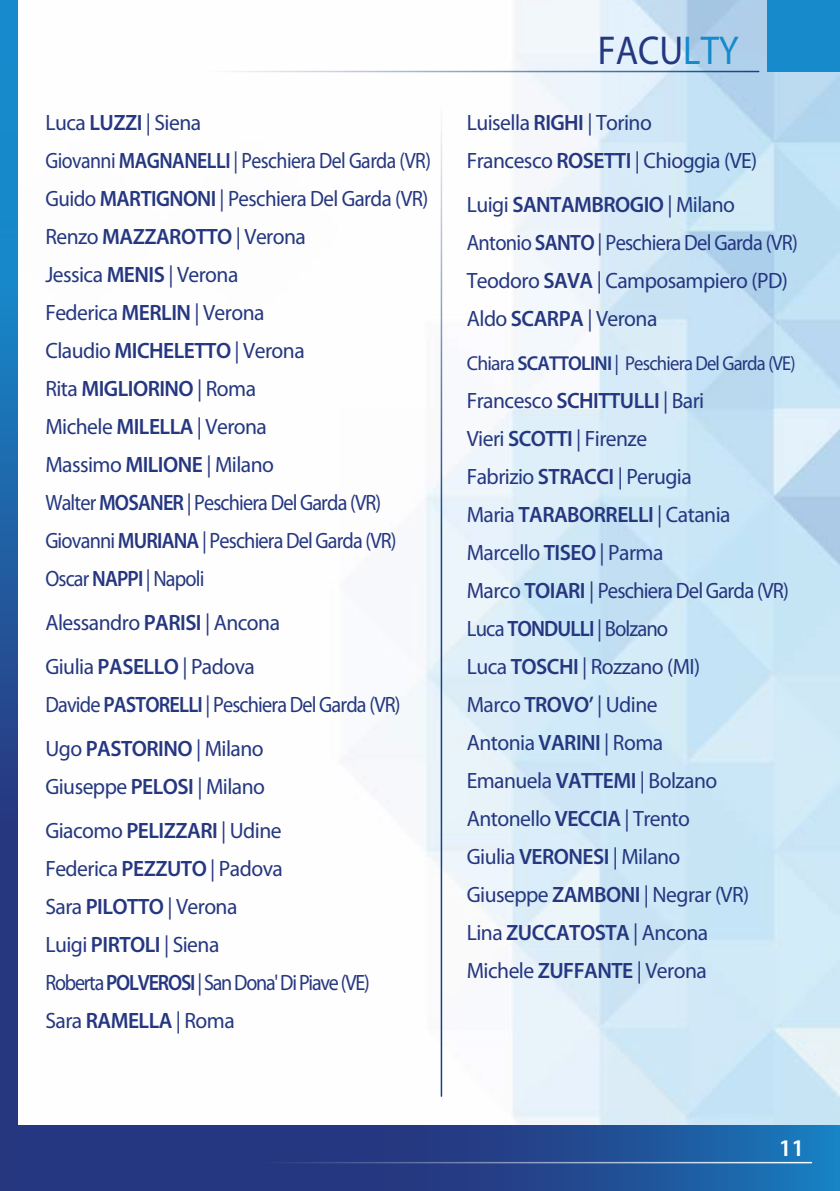
<style>
.page{position:relative;width:840px;height:1191px;background:#fff}
.page>*{position:absolute;margin:0;border:0;box-sizing:border-box;transform-origin:0 0}
.t1{font:40.4px "Myriad Pro";color:#253780;scale:.91 1}
.t2{font:600 24px "Myriad Pro";color:#fff}
.t3{font:22.2px/38px "Myriad Pro";letter-spacing:-.025em;color:#253780}
.t4{font:22.2px/44px "Myriad Pro";letter-spacing:-.025em;color:#253780;scale:.91 1}
.t5{font:20.2px "Myriad Pro";letter-spacing:-.04em;color:#253780}
.s1{font-weight:600}
.s2{color:#168acb}
</style>
<div class="page">
<img style="left:17px;top:0;width:822px;height:1126px">
<hr style="left:440px;top:98px;width:2px;height:998px;background:#fff">
<div style="left:0;top:1126px;width:839px;height:65px;background:#253780"></div>
<div style="left:766px;top:0;width:73px;height:71px;background:#168acb"></div>
<hr style="left:205px;top:71px;width:553px;height:1px;background:#fff">
<div style="left:319px;top:1126px;width:520px;height:65px;background:linear-gradient(to right,#282973,#1a77b9)"></div>
<hr style="left:258px;top:1161px;width:553px;height:2px;background:#fff">
<svg style="left:0;top:0;width:17px;height:1126px;background:#1f5ea3"></svg>
<p class="t3" style="left:45px;top:103px;width:387px">Luca <span class="s1">LUZZI</span> | Siena<br>Giovanni <span class="s1">MAGNANELLI</span> | Peschiera Del Garda (VR)<br>Guido <span class="s1">MARTIGNONI</span> | Peschiera Del Garda (VR)<br>Renzo <span class="s1">MAZZAROTTO</span> | Verona<br>Jessica <span class="s1">MENIS</span> | Verona<br>Federica <span class="s1">MERLIN</span> | Verona<br>Claudio <span class="s1">MICHELETTO</span> | Verona<br>Rita <span class="s1">MIGLIORINO</span> | Roma<br>Michele <span class="s1">MILELLA</span> | Verona<br>Massimo <span class="s1">MILIONE</span> | Milano<br>Walter <span class="s1">MOSANER</span> | Peschiera Del Garda (VR)<br>Giovanni <span class="s1">MURIANA</span> | Peschiera Del Garda (VR)<br>Oscar <span class="s1">NAPPI</span> | Napoli</p>
<p class="t3" style="left:45px;top:600px;width:236px;line-height:44px">Alessandro <span class="s1">PARISI</span> | Ancona<br>Giulia <span class="s1">PASELLO</span> | Padova</p>
<p class="t4" style="left:45px;top:682px;width:392px">Davide <span class="s1">PASTORELLI</span> | Peschiera Del Garda (VR)<br>Ugo <span class="s1">PASTORINO</span> | Milano</p>
<p class="t3" style="left:45px;top:764px;width:237px;line-height:44px">Giuseppe <span class="s1">PELOSI</span> | Milano<br>Giacomo <span class="s1">PELIZZARI</span> | Udine</p>
<p class="t3" style="left:45px;top:849px;width:325px">Federica <span class="s1">PEZZUTO</span> | Padova<br>Sara <span class="s1">PILOTTO</span> | Verona<br>Luigi <span class="s1">PIRTOLI</span> | Siena<br>Roberta <span class="s1">POLVEROSI</span> | San Dona' Di Piave (VE)<br>Sara <span class="s1">RAMELLA</span> | Roma</p>
<h1 class="t1" style="left:597px;top:25px;width:156px">FACU<span class="s2">LTY</span></h1>
<p class="t3" style="left:466px;top:103px;width:292px">Luisella <span class="s1">RIGHI</span> | Torino<br>Francesco <span class="s1">ROSETTI</span> | Chioggia (VE)</p>
<p class="t3" style="left:466px;top:185px;width:332px">Luigi <span class="s1">SANTAMBROGIO</span> | Milano<br>Antonio <span class="s1">SANTO</span> | Peschiera Del Garda (VR)<br>Teodoro <span class="s1">SAVA</span> | Camposampiero (PD)<br>Aldo <span class="s1">SCARPA</span> | Verona</p>
<p class="t5" style="left:466px;top:350px;width:330px">Chiara <span class="s1">SCATTOLINI</span> | Peschiera Del Garda (VE)</p>
<p class="t3" style="left:466px;top:381px;width:323px">Francesco <span class="s1">SCHITTULLI</span> | Bari<br>Vieri <span class="s1">SCOTTI</span> | Firenze<br>Fabrizio <span class="s1">STRACCI</span> | Perugia<br>Maria <span class="s1">TARABORRELLI</span> | Catania<br>Marcello <span class="s1">TISEO</span> | Parma<br>Marco <span class="s1">TOIARI</span> | Peschiera Del Garda (VR)<br>Luca <span class="s1">TONDULLI</span> | Bolzano<br>Luca <span class="s1">TOSCHI</span> | Rozzano (MI)<br>Marco <span class="s1">TROVO’</span> | Udine<br>Antonia <span class="s1">VARINI</span> | Roma<br>Emanuela <span class="s1">VATTEMI</span> | Bolzano<br>Antonello <span class="s1">VECCIA</span> | Trento<br>Giulia <span class="s1">VERONESI</span> | Milano<br>Giuseppe <span class="s1">ZAMBONI</span> | Negrar (VR)<br>Lina <span class="s1">ZUCCATOSTA</span> | Ancona<br>Michele <span class="s1">ZUFFANTE</span> | Verona</p>
<p class="t2" style="left:778px;top:1133px;width:27px">11</p>
</div>
